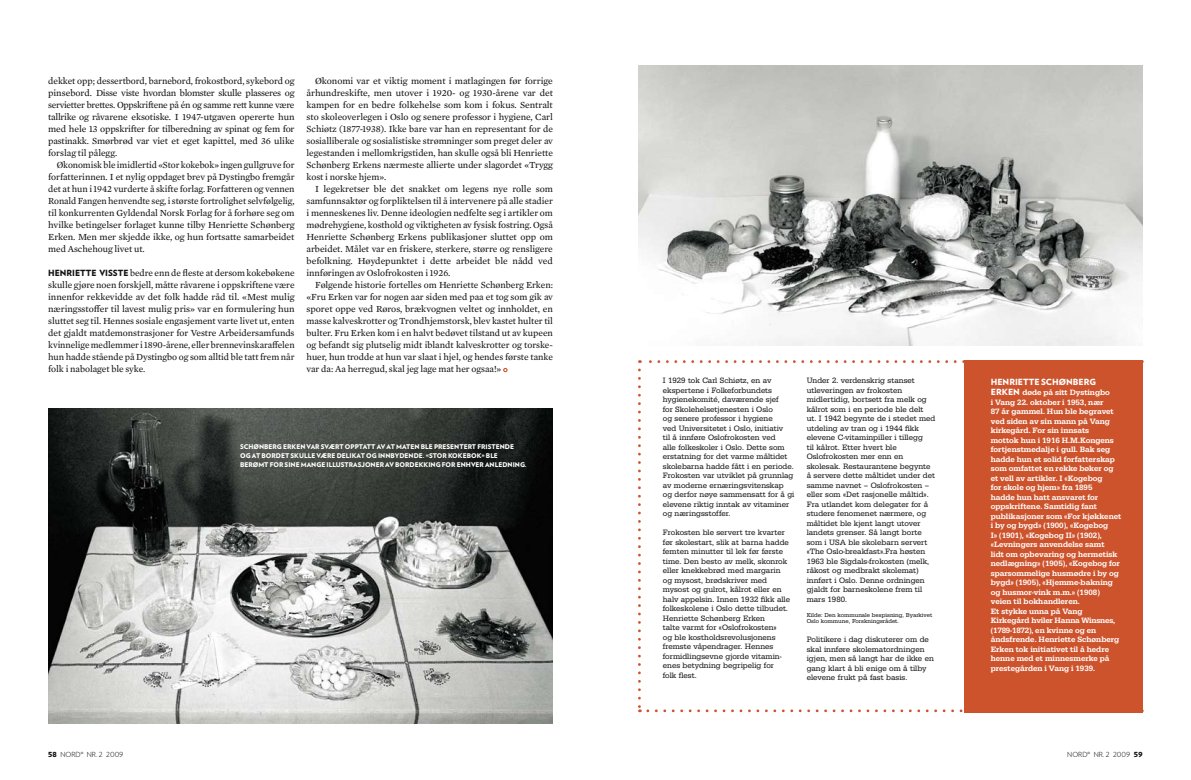
<style>
.page{position:relative;width:1191px;height:780px;background:#fff}
.page>*{position:absolute;margin:0;border:0;box-sizing:border-box;transform-origin:0 0}
.t1{font:9.5px/12px "Mercury Text G2";letter-spacing:-.005em;color:#121212;text-align:justify}
.t2{font:900 8.5px "Verlag";color:#fff}
.t3{font:900 8.5px "Verlag";color:#121212}
.t4{font:8px/9.5px "URW Egyptienne T";color:#121212}
.t5{font:500 8px/9.5px "URW Egyptienne T";color:#fff}
.t6{font:300 7px "Verlag";color:#121212}
.t7{font:900 6.5px "Verlag";color:#fff}
.t8{font:6px/6px "URW Egyptienne T";color:#121212}
.s1{font-weight:900}
</style>
<div class="page">
<div style="left:964px;top:360px;width:178px;height:352px;background:#cc532c"></div>
<svg style="left:638px;top:370px;width:3px;height:342px"></svg>
<svg style="left:648px;top:709px;width:315px;height:3px"></svg>
<svg style="left:639px;top:360px;width:325px;height:3px"></svg>
<img style="left:638px;top:65px;width:504px;height:281px">
<img style="left:48px;top:408px;width:505px;height:315px">
<svg style="left:503px;top:368px;width:4px;height:4px"></svg>
<p class="t1" style="left:48px;top:75px;width:248px">dekket opp; dessertbord, barnebord, frokostbord, sykebord og pinsebord. Disse viste hvordan blomster skulle plasseres og servietter brettes. Oppskriftene på én og samme rett kunne være tallrike og råvarene eksotiske. I 1947-utgaven opererte hun med hele 13 oppskrifter for tilberedning av spinat og fem for pastinakk. Smørbrød var viet et eget kapittel, med 36 ulike forslag til pålegg.</p>
<p class="t1" style="left:48px;top:159px;width:248px;text-indent:9px">Økonomisk ble imidlertid «Stor kokebok» ingen gullgruve for forfatterinnen. I et nylig oppdaget brev på Dystingbo fremgår det at hun i 1942 vurderte å skifte forlag. Forfatteren og vennen Ronald Fangen henvendte seg, i største fortrolighet selvfølgelig, til konkurrenten Gyldendal Norsk Forlag for å forhøre seg om hvilke betingelser forlaget kunne tilby Henriette Schønberg Erken. Men mer skjedde ikke, og hun fortsatte samarbeidet med Aschehoug livet ut.</p>
<p class="t3" style="left:48px;top:266px;width:30px">HENRIETTE</p>
<p class="t3" style="left:99px;top:266px;width:12px">VISSTE</p>
<p class="t1" style="left:48px;top:267px;width:248px;text-indent:82px">bedre enn de fleste at dersom kokebøkene skulle gjøre noen forskjell, måtte råvarene i oppskriftene være innenfor rekkevidde av det folk hadde råd til. «Mest mulig næringsstoffer til lavest mulig pris» var en formulering hun sluttet seg til. Hennes sosiale engasjement varte livet ut, enten det gjaldt matdemonstrasjoner for Vestre Arbeidersamfunds kvinnelige medlemmer i 1890-årene, eller brennevinskaraffelen hun hadde stående på Dystingbo og som alltid ble tatt frem når folk i nabolaget ble syke.</p>
<p class="t1" style="left:306px;top:75px;width:248px;text-indent:9px">Økonomi var et viktig moment i matlagingen før forrige århundreskifte, men utover i 1920- og 1930-årene var det kampen for en bedre folkehelse som kom i fokus. Sentralt sto skoleoverlegen i Oslo og senere professor i hygiene, Carl Schiøtz (1877-1938). Ikke bare var han en representant for de sosialliberale og sosialistiske strømninger som preget deler av legestanden i mellomkrigstiden, han skulle også bli Henriette Schønberg Erkens nærmeste allierte under slagordet «Trygg kost i norske hjem».</p>
<p class="t1" style="left:306px;top:183px;width:248px;text-indent:9px">I legekretser ble det snakket om legens nye rolle som samfunnsaktør og forpliktelsen til å intervenere på alle stadier i menneskenes liv. Denne ideologien nedfelte seg i artikler om mødrehygiene, kosthold og viktigheten av fysisk fostring. Også Henriette Schønberg Erkens publikasjoner sluttet opp om arbeidet. Målet var en friskere, sterkere, større og rensligere befolkning. Høydepunktet i dette arbeidet ble nådd ved innføringen av Oslofrokosten i 1926.</p>
<p class="t1" style="left:306px;top:279px;width:248px;text-indent:9px">Følgende historie fortelles om Henriette Schønberg Erken: «Fru Erken var for nogen aar siden med paa et tog som gik av sporet oppe ved Røros, brækvognen veltet og innholdet, en masse kalveskrotter og Trondhjemstorsk, blev kastet hulter til bulter. Fru Erken kom i en halvt bedøvet tilstand ut av kupeen og befandt sig plutselig midt iblandt kalveskrotter og torske&shy;huer, hun trodde at hun var slaat i hjel, og hendes første tanke var da: Aa herregud, skal jeg lage mat her ogsaa!»</p>
<p class="t7" style="left:240px;top:441px;width:57px">SCHØN BERG ERKEN</p>
<p class="t7" style="left:307px;top:441px;width:58px">VAR SVÆRT OPPTATT</p>
<p class="t7" style="left:377px;top:441px;width:25px">AV AT MATEN</p>
<p class="t7" style="left:421px;top:441px;width:27px">BLE PRESENTE</p>
<p class="t7" style="left:468px;top:441px;width:23px">RT FRISTEN</p>
<p class="t7" style="left:505px;top:441px;width:10px">DE</p>
<p class="t7" style="left:240px;top:450px;width:115px">OG AT BORDET SKULLE VÆRE DELIKAT</p>
<p class="t7" style="left:366px;top:450px;width:17px">OG INN</p>
<p class="t7" style="left:390px;top:450px;width:108px">BYDEN DE. «STOR KOKE BOK» BLE</p>
<p class="t7" style="left:240px;top:459px;width:50px">BERØMT FOR SINE</p>
<p class="t7" style="left:301px;top:459px;width:6px">MAN</p>
<p class="t7" style="left:316px;top:459px;width:104px">GE I LLUSTRASJONE R AV BORDEKKIN</p>
<p class="t7" style="left:436px;top:459px;width:27px">G FOR ENH</p>
<p class="t7" style="left:471px;top:459px;width:42px">VER ANLEDNIN</p>
<p class="t7" style="left:520px;top:459px;width:8px">G.</p>
<p class="t4" style="left:663px;top:376px;width:133px">I 1929 tok Carl Schiøtz, en av ekspertene i Folkeforbundets hygienekomité, daværende sjef<br>for Skolehelsetjenesten i Oslo<br>og senere professor i hygiene<br>ved Universitetet i Oslo, initiativ<br>til å innføre Oslofrokosten ved<br>alle folkeskoler i Oslo. Dette som erstatning for det varme måltidet skolebarna hadde fått i en periode.<br>Frokosten var utviklet på grunnlag av moderne ernæringsvitenskap og derfor nøye sammensatt for å gi elevene riktig inntak av vitaminer og næringsstoffer.</p>
<p class="t4" style="left:663px;top:528px;width:129px">Frokosten ble servert tre kvarter før skolestart, slik at barna hadde femten minutter til lek før første time. Den besto av melk, skonrok eller knekkebrød med margarin og mysost, brødskriver med mysost og gulrot, kålrot eller en halv appelsin. Innen 1932 fikk alle folkeskolene i Oslo dette tilbudet.<br>Henriette Schønberg Erken<br>talte varmt for «Oslofrokosten»<br>og ble kostholdsrevolusjonens fremste våpendrager. Hennes formidlingsevne gjorde vitamin&shy;enes betydning begripelig for<br>folk flest.</p>
<p class="t4" style="left:806px;top:375px;width:130px">Under 2. verdenskrig stanset utleveringen av frokosten midlertidig, bortsett fra melk og kålrot som i en periode ble delt<br>ut. I 1942 begynte de i stedet med utdeling av tran og i 1944 fikk elevene C-vitaminpiller i tillegg<br>til kålrot. Etter hvert ble<br>Oslofrokosten mer enn en skolesak. Restaurantene begynte å servere dette måltidet under det samme navnet – Oslofrokosten – eller som «Det rasjonelle måltid».<br>Fra utlandet kom delegater for å studere fenomenet nærmere, og måltidet ble kjent langt utover landets grenser. Så langt borte som i USA ble skolebarn servert «The Oslo-breakfast».Fra høsten<br>1963 ble Sigdals-frokosten (melk, råkost og medbrakt skolemat) innført i Oslo. Denne ordningen gjaldt for barneskolene frem til mars 1980.</p>
<p class="t8" style="left:806px;top:612px;width:127px">Kilde: Den kommunale bespisning, Byarkivet<br>Oslo kommune, Forskningsrådet.</p>
<p class="t4" style="left:806px;top:635px;width:129px">Politikere i dag diskuterer om de skal innføre skolematordningen igjen, men så langt har de ikke en gang klart å bli enige om å tilby elevene frukt på fast basis.</p>
<p class="t2" style="left:990px;top:375px;width:30px">HENRIETTE</p>
<p class="t2" style="left:1041px;top:375px;width:56px">SCHØN BERG</p>
<p class="t2" style="left:990px;top:385px;width:18px">ERKEN</p>
<p class="t5" style="left:990px;top:387px;width:132px;text-indent:32px">døde på sitt Dystingbo<br>i Vang 22. oktober i 1953, nær<br>87 år gammel. Hun ble begravet ved siden av sin mann på Vang kirkegård. For sin innsats<br>mottok hun i 1916 H.M.Kongens fortjenstmedalje i gull. Bak seg hadde hun et solid forfatterskap som omfattet en rekke bøker og et vell av artikler. I «Kogebog<br>for skole og hjem» fra 1895<br>hadde hun hatt ansvaret for oppskriftene. Samtidig fant publikasjoner som «For kjøkkenet i by og bygd» (1900), «Kogebog<br>I» (1901), «Kogebog II» (1902), «Levningers anvendelse samt<br>lidt om opbevaring og hermetisk nedlægning» (1905), «Kogebog for sparsommelige husmødre i by og bygd» (1905), «Hjemme-bakning og husmor-vink m.m.» (1908) veien til bokhandleren.<br>Et stykke unna på Vang<br>Kirkegård hviler Hanna Winsnes, (1789-1872), en kvinne og en åndsfrende. Henriette Schønberg<br>Erken tok initiativet til å hedre henne med et minnesmerke på prestegården i Vang i 1939.</p>
<p class="t6" style="left:48px;top:749px;width:77px"><span class="s1">58</span> NORDº NR. 2 2009</p>
<p class="t6" style="left:1067px;top:749px;width:77px">NORDº NR. 2 2009 <span class="s1">59</span></p>
</div>
